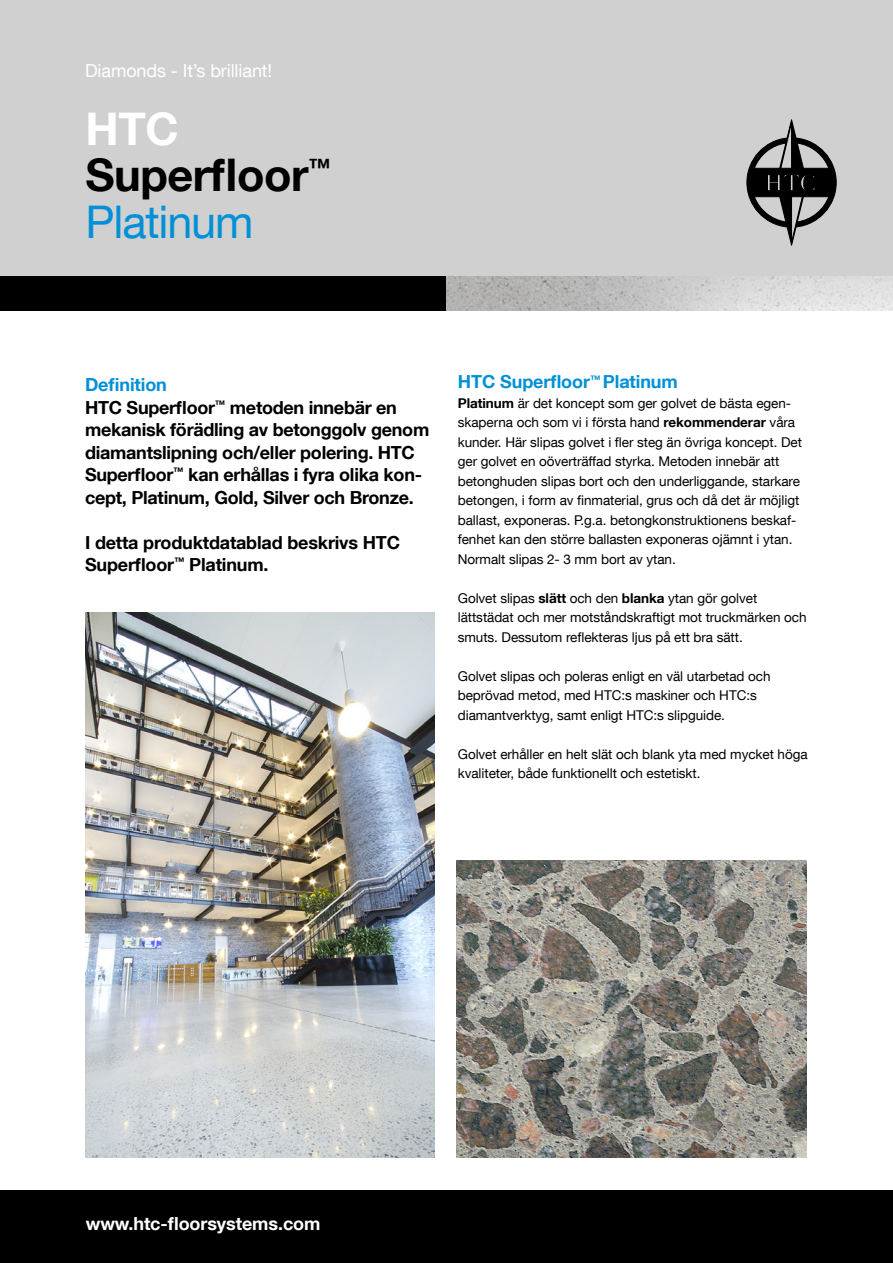
<style>
.page{position:relative;width:893px;height:1263px;background:#fff}
.page>*{position:absolute;margin:0;border:0;box-sizing:border-box;transform-origin:0 0}
.t1{font:700 45px/46.5px "Helvetica Neue LT Com";letter-spacing:-.01em;color:#000}
.t2{font:700 18px/22.5px "Helvetica Neue LT Com";letter-spacing:-.015em;color:#000}
.t3{font:700 18px "Helvetica Neue LT Com";letter-spacing:-.005em;color:#fff}
.t4{font:18px "Helvetica Neue LT Com";letter-spacing:-.005em;color:#fff}
.t5{font:700 18px "Helvetica Neue LT Com";letter-spacing:-.005em;color:#0090d7}
.t6{font:13.5px/19.5px "Helvetica Neue LT Com";letter-spacing:-.005em;color:#000}
.s1{color:#fff}
.s2{font-weight:400;color:#0090d7}
.s3{color:#0090d7}
.s4{font-weight:700}
</style>
<div class="page">
<div style="left:0;top:0;width:893px;height:276px;background:#d0d0d0"></div>
<div style="left:0;top:276px;width:446px;height:34px;background:#000"></div>
<img style="left:446px;top:276px;width:447px;height:34px">
<div style="left:0;top:1191px;width:893px;height:72px;background:#000"></div>
<svg style="left:746px;top:119px;width:91px;height:127px"></svg>
<img style="left:85px;top:612px;width:349px;height:546px">
<img style="left:457px;top:860px;width:349px;height:298px">
<h2 class="t4" style="left:85px;top:59px;width:189px">Diamonds - It’s brilliant!</h2>
<h1 class="t1" style="left:85px;top:104px;width:247px"><span class="s1">HTC<br></span>Superfloor<sup>™<br></sup><span class="s2">Platinum</span></h1>
<h2 class="t2" style="left:85px;top:373px;width:346px"><span class="s3">Definition<br></span>HTC Superfloor<sup>™</sup> metoden innebär en mekanisk förädling av betonggolv genom diamantslipning och/eller polering. HTC Superfloor<sup>™</sup> kan erhållas i fyra olika kon&shy;cept, Platinum, Gold, Silver och Bronze.</h2>
<h2 class="t2" style="left:85px;top:531px;width:317px">I detta produktdatablad beskrivs HTC<br>Superfloor<sup>™</sup> Platinum.</h2>
<h2 class="t5" style="left:458px;top:371px;width:222px">HTC Superfloor<sup>™</sup> Platinum</h2>
<p class="t6" style="left:458px;top:393px;width:346px"><span class="s4">Platinum</span> är det koncept som ger golvet de bästa egen&shy;skaperna och som vi i första hand <span class="s4">rekommenderar</span> våra kunder. Här slipas golvet i fler steg än övriga koncept. Det ger golvet en oöverträffad styrka. Metoden innebär att betonghuden slipas bort och den underliggande, starkare betongen, i form av finmaterial, grus och då det är möjligt ballast, exponeras. P.g.a. betongkonstruktionens beskaf&shy;fenhet kan den större ballasten exponeras ojämnt i ytan.<br>Normalt slipas 2- 3 mm bort av ytan.</p>
<p class="t6" style="left:458px;top:588px;width:350px">Golvet slipas <span class="s4">slätt</span> och den <span class="s4">blanka</span> ytan gör golvet lättstädat och mer motståndskraftigt mot truckmärken och smuts. Dessutom reflekteras ljus på ett bra sätt.</p>
<p class="t6" style="left:458px;top:666px;width:314px">Golvet slipas och poleras enligt en väl utarbetad och beprövad metod, med HTC:s maskiner och HTC:s diamantverktyg, samt enligt HTC:s slipguide.</p>
<p class="t6" style="left:458px;top:744px;width:351px">Golvet erhåller en helt slät och blank yta med mycket höga kvaliteter, både funktionellt och estetiskt.</p>
<h2 class="t3" style="left:86px;top:1212px;width:236px">www.htc-floorsystems.com</h2>
</div>
